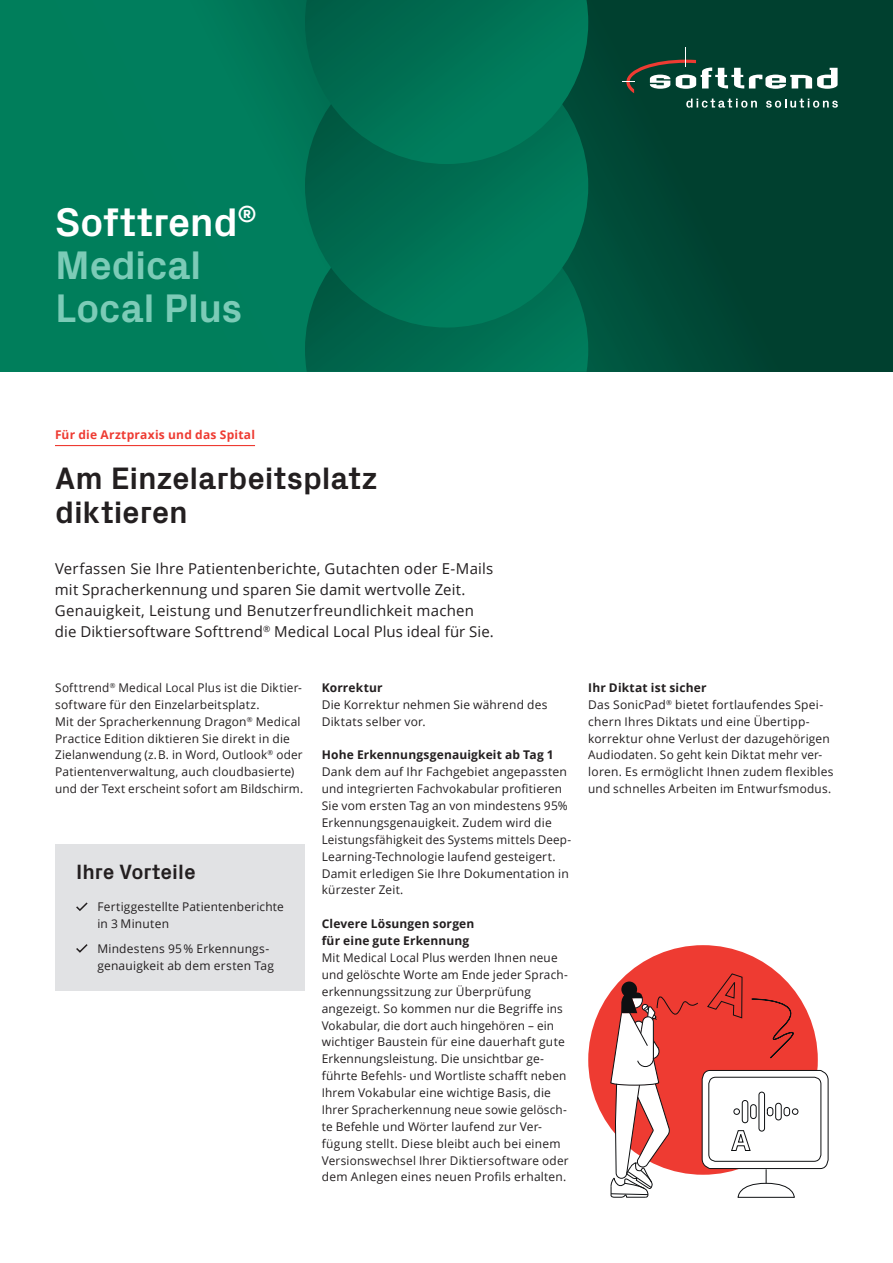
<style>
.page{position:relative;width:893px;height:1263px;background:#fff}
.page>*{position:absolute;margin:0;border:0;box-sizing:border-box;transform-origin:0 0}
.t1{font:700 40.5px/42.8px "Px Grotesk";letter-spacing:-.015em;color:#7ccbb7}
.t2{font:700 31.5px/33.8px "Px Grotesk";letter-spacing:-.005em;color:#231f20}
.t3{font:700 21px "Px Grotesk";color:#231f20}
.t4{font:15px/21px "Open Sans";letter-spacing:.015em;color:#231f20}
.t5{font:12px/16.8px "Open Sans";letter-spacing:.015em;color:#231f20}
.t6{font:700 12px/16.8px "Open Sans";letter-spacing:.015em;color:#231f20}
.t7{font:700 12px "Open Sans";letter-spacing:.02em;color:#ee3b32}
.s1{color:#fff}
.s2{font-weight:700}
</style>
<div class="page">
<svg style="left:0;top:0;width:893px;height:372px;background:#00664b"></svg>
<hr style="left:55px;top:445px;width:200px;height:1px;background:#ee3b32">
<svg style="left:686px;top:99px;width:71px;height:9px"></svg>
<svg style="left:766px;top:99px;width:72px;height:9px"></svg>
<svg style="left:622px;top:47px;width:216px;height:46px;background:#305f51"></svg>
<div style="left:588px;top:945px;width:230px;height:230px;background:#ee3b32;border-radius:50%"></div>
<svg style="left:610px;top:973px;width:219px;height:225px"></svg>
<div style="left:55px;top:844px;width:250px;height:147px;background:#e1e2e4"></div>
<svg style="left:76px;top:902px;width:12px;height:9px"></svg>
<svg style="left:76px;top:944px;width:12px;height:9px"></svg>
<h1 class="t1" style="left:55px;top:199px;width:203px"><span class="s1">Softtrend</span><sup>®<br></sup>Medical<br>Local Plus</h1>
<p class="t7" style="left:55px;top:426px;width:202px">Für die Arztpraxis und das Spital</p>
<h2 class="t2" style="left:55px;top:460px;width:324px">Am Einzelarbeitsplatz diktieren</h2>
<p class="t4" style="left:55px;top:557px;width:440px">Verfassen Sie Ihre Patientenberichte, Gutachten oder E-Mails mit Spracherkennung und sparen Sie damit wertvolle Zeit.<br>Genauigkeit, Leistung und Benutzerfreundlichkeit machen die Diktiersoftware Softtrend<sup>®</sup> Medical Local Plus ideal für Sie.</p>
<p class="t5" style="left:55px;top:679px;width:249px">Softtrend<sup>®</sup> Medical Local Plus ist die Diktier&shy;software für den Einzelarbeitsplatz.<br>Mit der Spracherkennung Dragon<sup>®</sup> Medical Practice Edition diktieren Sie direkt in die Zielanwendung (z. B. in Word, Outlook<sup>®</sup> oder Patientenverwaltung, auch cloudbasierte) und der Text erscheint sofort am Bildschirm.</p>
<p class="t6" style="left:322px;top:679px;width:62px">Korrektur</p>
<p class="t5" style="left:322px;top:696px;width:227px">Die Korrektur nehmen Sie während des<br>Diktats selber vor.</p>
<p class="t6" style="left:322px;top:746px;width:234px">Hohe Erkennungsgenauigkeit ab Tag 1</p>
<p class="t5" style="left:322px;top:763px;width:251px">Dank dem auf Ihr Fachgebiet angepassten und integrierten Fachvokabular profitieren Sie vom ersten Tag an von mindestens 95% Erkennungsgenauigkeit. Zudem wird die Leistungsfähigkeit des Systems mittels Deep-Learning-Technologie laufend gesteigert.<br>Damit erledigen Sie Ihre Dokumentation in kürzester Zeit.</p>
<p class="t6" style="left:322px;top:915px;width:154px">Clevere Lösungen sorgen für eine gute Erkennung</p>
<p class="t5" style="left:322px;top:949px;width:248px">Mit Medical Local Plus werden Ihnen neue und gelöschte Worte am Ende jeder Sprach&shy;erkennungssitzung zur Überprüfung angezeigt. So kommen nur die Begriffe ins Vokabular, die dort auch hingehören – ein wichtiger Baustein für eine dauerhaft gute Erkennungsleistung. Die unsichtbar ge&shy;führte Befehls- und Wortliste schafft neben Ihrem Vokabular eine wichtige Basis, die Ihrer Spracherkennung neue sowie gelösch&shy;te Befehle und Wörter laufend zur Ver&shy;fügung stellt. Diese bleibt auch bei einem Versionswechsel Ihrer Diktiersoftware oder dem Anlegen eines neuen Profils erhalten.</p>
<h3 class="t3" style="left:76px;top:857px;width:121px">Ihre Vorteile</h3>
<p class="t5" style="left:97px;top:898px;width:188px">Fertiggestellte Patientenberichte in 3 Minuten</p>
<p class="t5" style="left:97px;top:940px;width:178px">Mindestens 95 % Erkennungs&shy;genauigkeit ab dem ersten Tag</p>
<p class="t5" style="left:588px;top:679px;width:247px"><span class="s2">Ihr Diktat ist sicher<br></span>Das SonicPad<sup>®</sup> bietet fortlaufendes Spei&shy;chern Ihres Diktats und eine Übertipp&shy;korrektur ohne Verlust der dazugehörigen Audiodaten. So geht kein Diktat mehr ver&shy;loren. Es ermöglicht Ihnen zudem flexibles und schnelles Arbeiten im Entwurfsmodus.</p>
</div>
